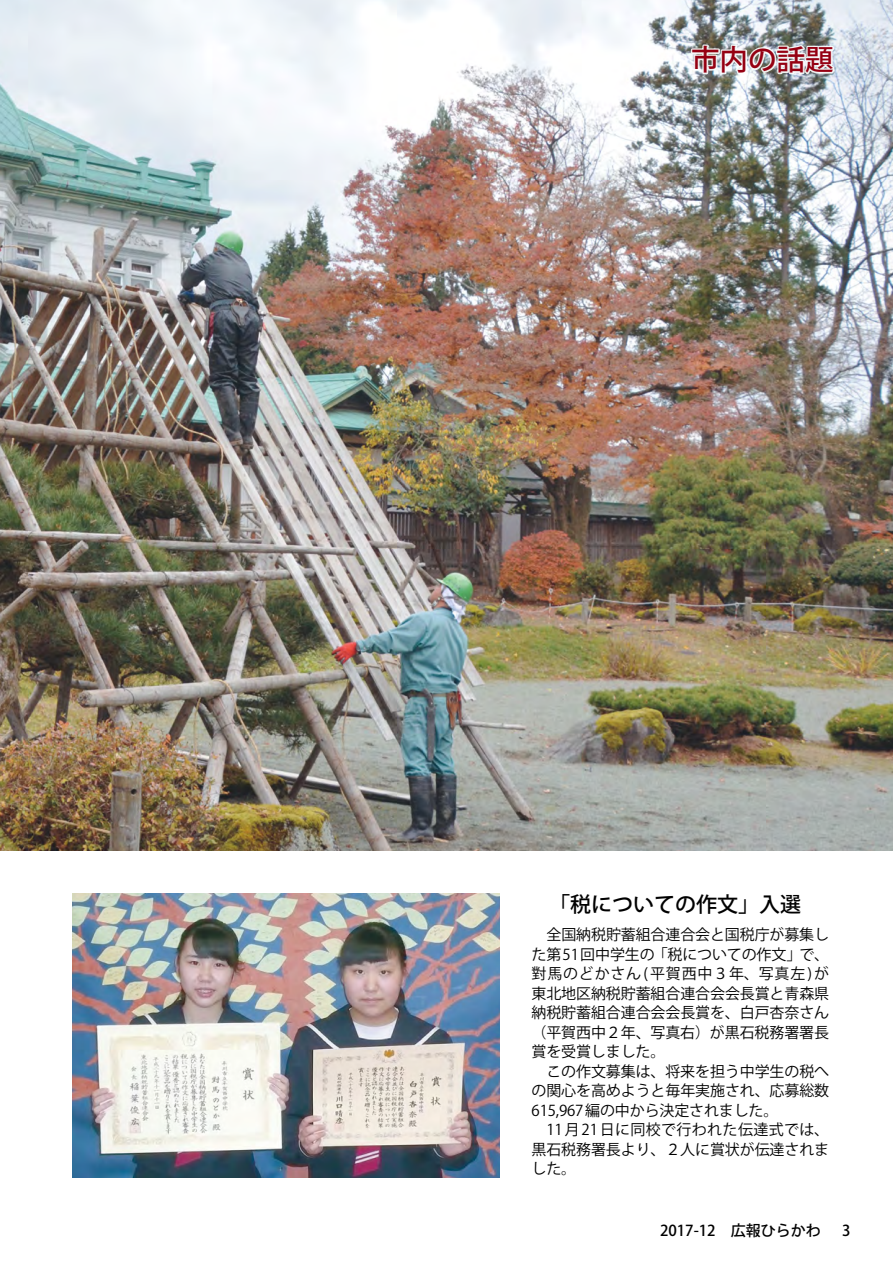
<style>
.page{position:relative;width:893px;height:1263px;background:#fff}
.page>*{position:absolute;margin:0;border:0;box-sizing:border-box;transform-origin:0 0}
.t1{font:500 28.5px "Koz Go Pro";color:#950012}
.t2{font:500 21px "Koz Go Pr 6 N";color:#000}
.t3{font:15px "Koz Go Pr 6 N";letter-spacing:-.01em;color:#000}
.t4{font:15px "Koz Go Pr 6 N";letter-spacing:.055em;color:#000}
.t5{font:15px "Koz Go Pr 6 N";letter-spacing:.025em;color:#000}
.t6{font:500 15px "Koz Go Pr 6 N";color:#000}
</style>
<div class="page">
<img style="left:0;top:0;width:893px;height:850px">
<img style="left:72px;top:893px;width:428px;height:285px">
<img style="left:671px;top:25px;width:192px;height:84px">
<img style="left:673px;top:27px;width:187px;height:81px">
<p class="t1" style="left:691px;top:42px;width:144px">市内の話題</p>
<p class="t2" style="left:549px;top:892px;width:253px">「税についての作文」入選</p>
<p class="t3" style="left:546px;top:926px;width:284px">全国納税貯蓄組合連合会と国税庁が募集し</p>
<p class="t3" style="left:531px;top:946px;width:299px">た第51回中学生の「税についての作文」で、</p>
<p class="t4" style="left:531px;top:965px;width:299px">對馬のどかさん(平賀西中３年、写真左)が</p>
<p class="t3" style="left:532px;top:985px;width:299px">東北地区納税貯蓄組合連合会会長賞と青森県</p>
<p class="t3" style="left:532px;top:1004px;width:299px">納税貯蓄組合連合会会長賞を、白戸杏奈さん</p>
<p class="t3" style="left:532px;top:1024px;width:299px">（平賀西中２年、写真右）が黒石税務署署長</p>
<p class="t3" style="left:532px;top:1043px;width:135px">賞を受賞しました。</p>
<p class="t3" style="left:532px;top:1063px;width:299px">　この作文募集は、将来を担う中学生の税へ</p>
<p class="t3" style="left:532px;top:1082px;width:299px">の関心を高めようと毎年実施され、応募総数</p>
<p class="t3" style="left:532px;top:1102px;width:248px">615,967編の中から決定されました。</p>
<p class="t5" style="left:546px;top:1121px;width:284px">11月21日に同校で行われた伝達式では、</p>
<p class="t3" style="left:531px;top:1141px;width:299px">黒石税務署長より、２人に賞状が伝達されま</p>
<p class="t3" style="left:531px;top:1160px;width:46px">した。</p>
<p class="t6" style="left:660px;top:1222px;width:192px">2017-12　広報ひらかわ　 3</p>
</div>
